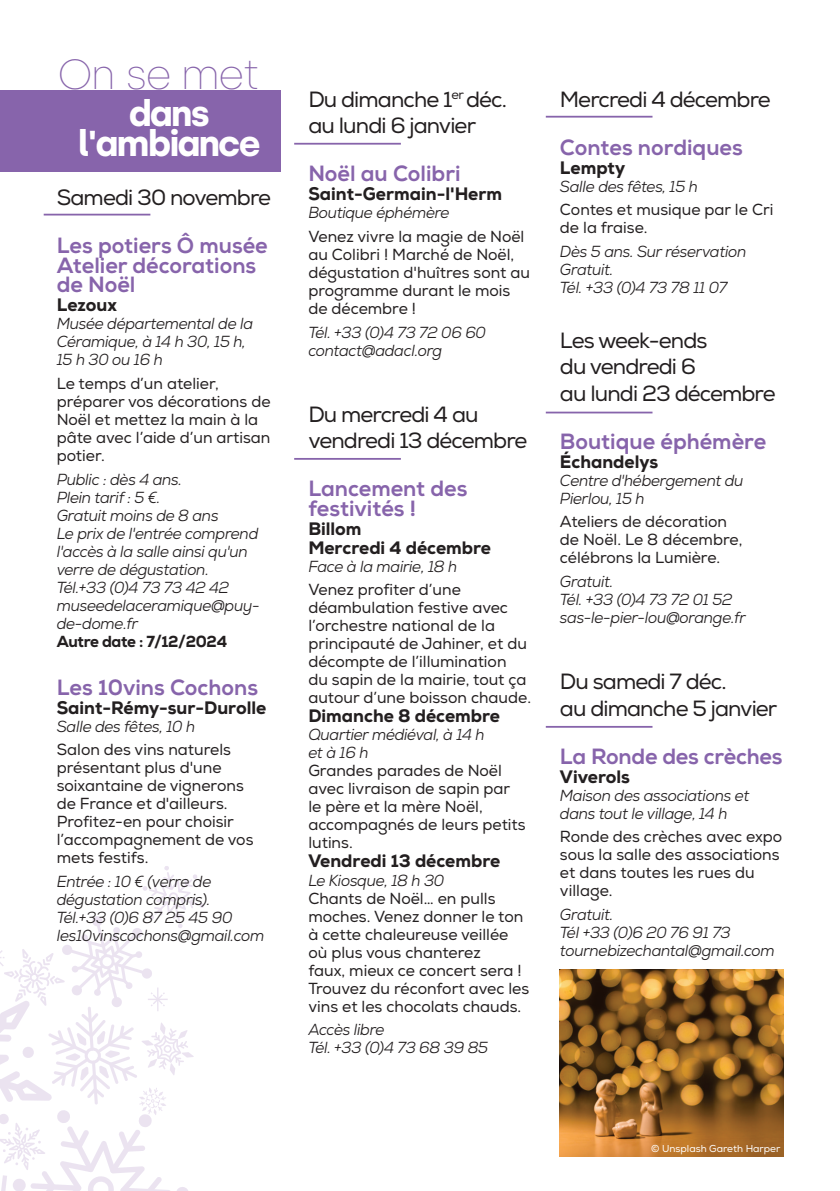
<style>
.page{position:relative;width:840px;height:1191px;background:#fff}
.page>*{position:absolute;margin:0;border:0;box-sizing:border-box;transform-origin:0 0}
.t1{font:200 42px "Silka";letter-spacing:-.05em;color:#8764ab}
.t2{font:700 36px/30px "Silka";letter-spacing:-.05em;color:#fff;text-align:center}
.t3{font:22px/26.4px "Nexa";letter-spacing:-.04em;color:#231f20}
.t4{font:800 22px/19.6px "Nexa";color:#8764ab}
.t5{font:800 18px/19px "Nexa";color:#231f20}
.t6{font:16px/18px "Nexa";color:#231f20}
.t7{font:italic 16px/18px "Nexa";letter-spacing:-.02em;color:#231f20;scale:.96 1}
.t8{font:800 16px "Nexa";letter-spacing:-.02em;color:#231f20;scale:.96 1}
.t9{font:10px "Nexa";color:#fff}
</style>
<div class="page">
<svg style="left:0;top:866px;width:204px;height:325px"></svg>
<img style="left:559px;top:969px;width:223px;height:188px">
<div style="left:0;top:90px;width:281px;height:81px;background:#8764ab"></div>
<hr style="left:44px;top:214px;width:106px;height:1px;background:#8764ab">
<hr style="left:294px;top:143px;width:106px;height:2px;background:#8764ab">
<hr style="left:294px;top:458px;width:106px;height:2px;background:#8764ab">
<hr style="left:545px;top:116px;width:107px;height:2px;background:#8764ab">
<hr style="left:545px;top:411px;width:107px;height:2px;background:#8764ab">
<hr style="left:545px;top:726px;width:107px;height:1px;background:#8764ab">
<h1 class="t1" style="left:58px;top:50px;width:204px">On se met</h1>
<h2 class="t2" style="left:78px;top:98px;width:184px">dans l'ambiance</h2>
<h3 class="t3" style="left:57px;top:185px;width:216px">Samedi 30 novembre</h3>
<h3 class="t4" style="left:57px;top:236px;width:212px">Les potiers Ô musée<br>Atelier décorations de Noël</h3>
<p class="t5" style="left:57px;top:295px;width:62px">Lezoux</p>
<p class="t7" style="left:57px;top:315px;width:206px">Musée départemental de la<br>Céramique, à 14 h 30, 15 h,<br>15 h 30 ou 16 h</p>
<p class="t6" style="left:57px;top:375px;width:215px">Le temps d’un atelier, préparer vos décorations de<br>Noël et mettez la main à la pâte avec l’aide d’un artisan potier.</p>
<p class="t7" style="left:57px;top:470px;width:213px">Public : dès 4 ans.<br>Plein tarif : 5 €.<br>Gratuit moins de 8 ans<br>Le prix de l'entrée comprend l'accès à la salle ainsi qu'un verre de dégustation.<br>Tél.+33 (0)4 73 73 42 42 museedelaceramique@puy&shy;de-dome.fr</p>
<p class="t8" style="left:57px;top:631px;width:179px">Autre date : 7/12/2024</p>
<h3 class="t4" style="left:57px;top:677px;width:203px">Les 10vins Cochons</h3>
<p class="t5" style="left:57px;top:698px;width:211px">Saint-Rémy-sur-Durolle</p>
<p class="t7" style="left:57px;top:717px;width:146px">Salle des fêtes, 10 h</p>
<p class="t6" style="left:57px;top:741px;width:198px">Salon des vins naturels présentant plus d'une soixantaine de vignerons de France et d'ailleurs.<br>Profitez-en pour choisir l’accompagnement de vos mets festifs.</p>
<p class="t7" style="left:57px;top:872px;width:218px">Entrée : 10 € (verre de dégustation compris).<br>Tél.+33 (0)6 87 25 45 90 les10vinscochons@gmail.com</p>
<h3 class="t3" style="left:308px;top:86px;width:200px">Du dimanche 1<sup>er</sup> déc. au lundi 6 janvier</h3>
<h3 class="t4" style="left:308px;top:164px;width:154px">Noël au Colibri</h3>
<p class="t5" style="left:308px;top:184px;width:195px">Saint-Germain-l'Herm</p>
<p class="t7" style="left:308px;top:204px;width:149px">Boutique éphémère</p>
<p class="t6" style="left:308px;top:228px;width:223px">Venez vivre la magie de Noël au Colibri ! Marché de Noël, dégustation d'huîtres sont au programme durant le mois de décembre !</p>
<p class="t7" style="left:308px;top:323px;width:186px">Tél. +33 (0)4 73 72 06 60 contact@adacl.org</p>
<h3 class="t3" style="left:308px;top:401px;width:220px">Du mercredi 4 au vendredi 13 décembre</h3>
<h3 class="t4" style="left:308px;top:479px;width:160px">Lancement des festivités !</h3>
<p class="t5" style="left:308px;top:519px;width:184px">Billom<br>Mercredi 4 décembre</p>
<p class="t7" style="left:308px;top:557px;width:156px">Face à la mairie, 18 h</p>
<p class="t6" style="left:308px;top:581px;width:224px">Venez profiter d’une déambulation festive avec l’orchestre national de la principauté de Jahiner, et du décompte de l’illumination<br>du sapin de la mairie, tout ça autour d’une boisson chaude.</p>
<p class="t5" style="left:308px;top:706px;width:193px">Dimanche 8 décembre</p>
<p class="t7" style="left:308px;top:726px;width:185px">Quartier médiéval, à 14 h et à 16 h</p>
<p class="t6" style="left:308px;top:762px;width:219px">Grandes parades de Noël avec livraison de sapin par le père et la mère Noël, accompagnés de leurs petits lutins.</p>
<p class="t5" style="left:308px;top:851px;width:193px">Vendredi 13 décembre</p>
<p class="t7" style="left:308px;top:871px;width:143px">Le Kiosque, 18 h 30</p>
<p class="t6" style="left:308px;top:889px;width:222px">Chants de Noël… en pulls moches. Venez donner le ton à cette chaleureuse veillée où plus vous chanterez<br>faux, mieux ce concert sera !<br>Trouvez du réconfort avec les vins et les chocolats chauds.</p>
<p class="t7" style="left:308px;top:1020px;width:189px">Accès libre<br>Tél. +33 (0)4 73 68 39 85</p>
<h3 class="t3" style="left:559px;top:86px;width:212px">Mercredi 4 décembre</h3>
<h3 class="t4" style="left:559px;top:138px;width:184px">Contes nordiques</h3>
<p class="t5" style="left:559px;top:158px;width:67px">Lempty</p>
<p class="t7" style="left:559px;top:177px;width:145px">Salle des fêtes, 15 h</p>
<p class="t6" style="left:559px;top:201px;width:215px">Contes et musique par le Cri de la fraise.</p>
<p class="t7" style="left:559px;top:243px;width:195px">Dès 5 ans. Sur réservation<br>Gratuit.<br>Tél. +33 (0)4 73 78 11 07</p>
<h3 class="t3" style="left:559px;top:327px;width:217px">Les week-ends<br>du vendredi 6<br>au lundi 23 décembre</h3>
<h3 class="t4" style="left:559px;top:431px;width:208px">Boutique éphémère</h3>
<p class="t5" style="left:559px;top:452px;width:100px">Échandelys</p>
<p class="t7" style="left:559px;top:471px;width:192px">Centre d'hébergement du<br>Pierlou, 15 h</p>
<p class="t6" style="left:559px;top:513px;width:184px">Ateliers de décoration de Noël. Le 8 décembre, célébrons la Lumière.</p>
<p class="t7" style="left:559px;top:572px;width:195px">Gratuit.<br>Tél. +33 (0)4 73 72 01 52 sas-le-pier-lou@orange.fr</p>
<h3 class="t3" style="left:559px;top:669px;width:219px">Du samedi 7 déc.<br>au dimanche 5 janvier</h3>
<h3 class="t4" style="left:559px;top:746px;width:224px">La Ronde des crèches</h3>
<p class="t5" style="left:559px;top:767px;width:71px">Viverols</p>
<p class="t7" style="left:559px;top:786px;width:198px">Maison des associations et dans tout le village, 14 h</p>
<p class="t6" style="left:559px;top:828px;width:224px">Ronde des crèches avec expo sous la salle des associations et dans toutes les rues du village.</p>
<p class="t7" style="left:559px;top:905px;width:225px">Gratuit.<br>Tél +33 (0)6 20 76 91 73 tournebizechantal@gmail.com</p>
<p class="t9" style="left:650px;top:1143px;width:130px">© Unsplash Gareth Harper</p>
</div>
